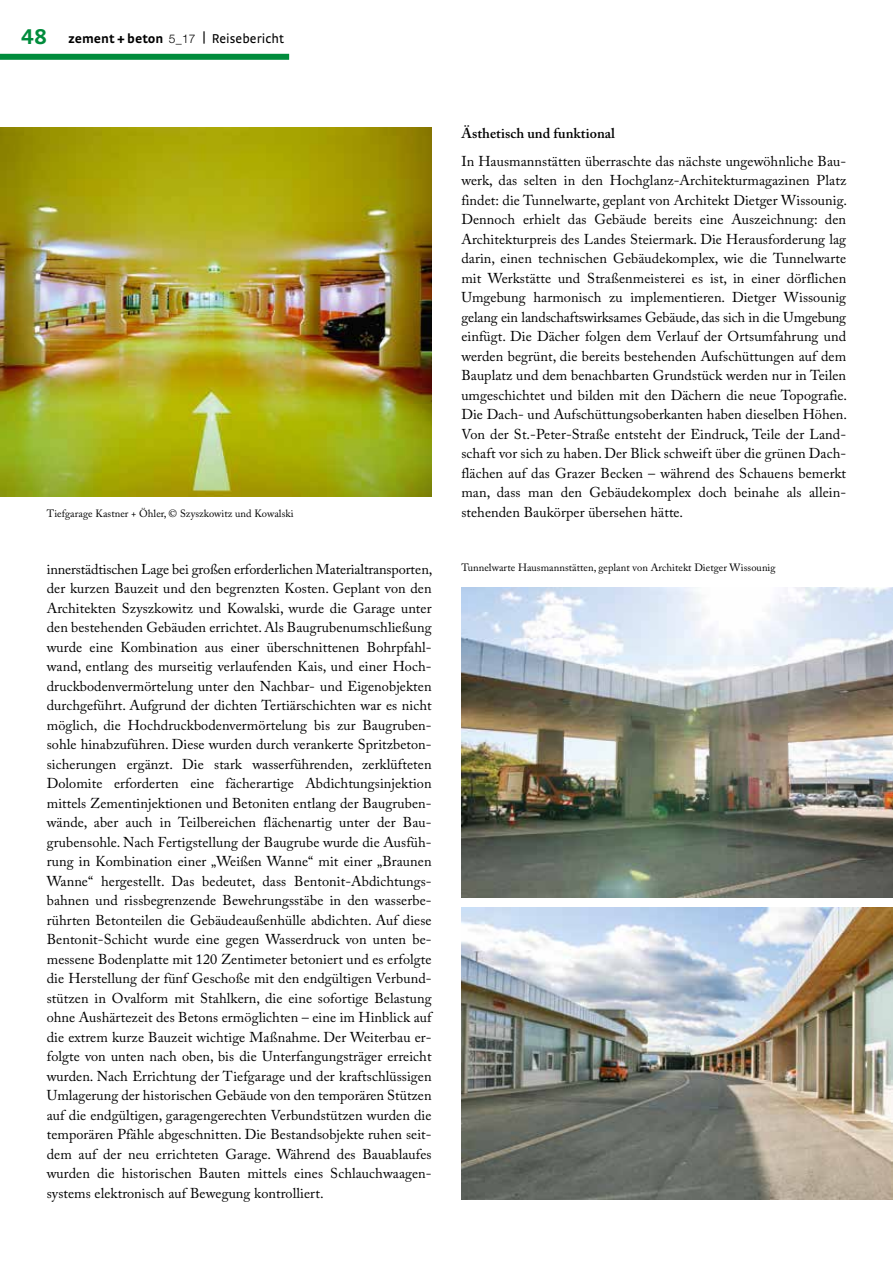
<style>
.page{position:relative;width:893px;height:1263px;background:#fff}
.page>*{position:absolute;margin:0;border:0;box-sizing:border-box;transform-origin:0 0}
.t1{font:14.25px/19.5px "Adobe Caslon Pro";letter-spacing:.005em;color:#000}
.t2{font:600 14.25px "Adobe Caslon Pro";letter-spacing:.005em;color:#000}
.t3{font:700 13.5px "Strada";color:#000}
.t4{font:10.5px "Adobe Caslon Pro";letter-spacing:.005em;color:#000}
.s1{font-family:"Strada TF";font-size:22.5px;color:#008c3c}
.s2{font-family:"Helvetica Neue LT";font-weight:300;font-size:12px}
.s3{font-family:"Strada TF";font-weight:400}
</style>
<div class="page">
<div style="left:0;top:54px;width:289px;height:6px;background:#008c3c"></div>
<img style="left:461px;top:587px;width:432px;height:311px">
<img style="left:461px;top:908px;width:432px;height:291px">
<img style="left:0;top:128px;width:431px;height:368px">
<p class="t3" style="left:21px;top:31px;width:264px"><span class="s1">48</span> zement + beton <span class="s2">5_17</span> <sup>|</sup> <span class="s3">Reisebericht</span></p>
<p class="t4" style="left:47px;top:507px;width:248px">Tiefgarage Kastner + Öhler, © Szyszkowitz und Kowalski</p>
<p class="t1" style="left:47px;top:559px;width:387px">innerstädtischen Lage bei großen erforderlichen Materialtransporten, der kurzen Bauzeit und den begrenzten Kosten. Geplant von den Architekten Szyszkowitz und Kowalski, wurde die Garage unter den bestehenden Gebäuden errichtet. Als Baugrubenumschließung wurde eine Kombination aus einer überschnittenen Bohrpfahl&shy;wand, entlang des murseitig verlaufenden Kais, und einer Hoch&shy;druckbodenvermörtelung unter den Nachbar- und Eigenobjekten durchgeführt. Aufgrund der dichten Tertiärschichten war es nicht möglich, die Hochdruckbodenvermörtelung bis zur Baugruben&shy;sohle hinabzuführen. Diese wurden durch verankerte Spritzbeton&shy;sicherungen ergänzt. Die stark wasserführenden, zerklüfteten Dolomite erforderten eine fächerartige Abdichtungsinjektion mittels Zementinjektionen und Betoniten entlang der Baugruben&shy;wände, aber auch in Teilbereichen flächenartig unter der Bau&shy;grubensohle. Nach Fertigstellung der Baugrube wurde die Ausfüh&shy;rung in Kombination einer „Weißen Wanne“ mit einer „Braunen Wanne“ hergestellt. Das bedeutet, dass Bentonit-Abdichtungs&shy;bahnen und rissbegrenzende Bewehrungsstäbe in den wasserbe&shy;rührten Betonteilen die Gebäudeaußenhülle abdichten. Auf diese Bentonit-Schicht wurde eine gegen Wasserdruck von unten be&shy;messene Bodenplatte mit 120 Zentimeter betoniert und es erfolgte die Herstellung der fünf Geschoße mit den endgültigen Verbund&shy;stützen in Ovalform mit Stahlkern, die eine sofortige Belastung ohne Aushärtezeit des Betons ermöglichten – eine im Hinblick auf die extrem kurze Bauzeit wichtige Maßnahme. Der Weiterbau er&shy;folgte von unten nach oben, bis die Unterfangungsträger erreicht wurden. Nach Errichtung der Tiefgarage und der kraftschlüssigen Umlagerung der historischen Gebäude von den temporären Stützen auf die endgültigen, garagengerechten Verbundstützen wurden die temporären Pfähle abgeschnitten. Die Bestandsobjekte ruhen seit&shy;dem auf der neu errichteten Garage. Während des Bauablaufes wurden die historischen Bauten mittels eines Schlauchwaagen&shy;systems elektronisch auf Bewegung kontrolliert.</p>
<p class="t2" style="left:461px;top:125px;width:155px">Ästhetisch und funktional</p>
<p class="t1" style="left:461px;top:151px;width:387px">In Hausmannstätten überraschte das nächste ungewöhnliche Bau&shy;werk, das selten in den Hochglanz-Architekturmagazinen Platz findet: die Tunnelwarte, geplant von Architekt Dietger Wissounig.<br>Dennoch erhielt das Gebäude bereits eine Auszeichnung: den Architekturpreis des Landes Steiermark. Die Herausforderung lag darin, einen technischen Gebäudekomplex, wie die Tunnelwarte mit Werkstätte und Straßenmeisterei es ist, in einer dörflichen Umgebung harmonisch zu implementieren. Dietger Wissounig gelang ein landschaftswirksames Gebäude, das sich in die Umgebung einfügt. Die Dächer folgen dem Verlauf der Ortsumfahrung und werden begrünt, die bereits bestehenden Aufschüttungen auf dem Bauplatz und dem benachbarten Grundstück werden nur in Teilen umgeschichtet und bilden mit den Dächern die neue Topografie.<br>Die Dach- und Aufschüttungsoberkanten haben dieselben Höhen.<br>Von der St.-Peter-Straße entsteht der Eindruck, Teile der Land&shy;schaft vor sich zu haben. Der Blick schweift über die grünen Dach&shy;flächen auf das Grazer Becken – während des Schauens bemerkt man, dass man den Gebäudekomplex doch beinahe als allein&shy;stehenden Baukörper übersehen hätte.</p>
<p class="t4" style="left:461px;top:561px;width:316px">Tunnelwarte Hausmannstätten, geplant von Architekt Dietger Wissounig</p>
</div>
